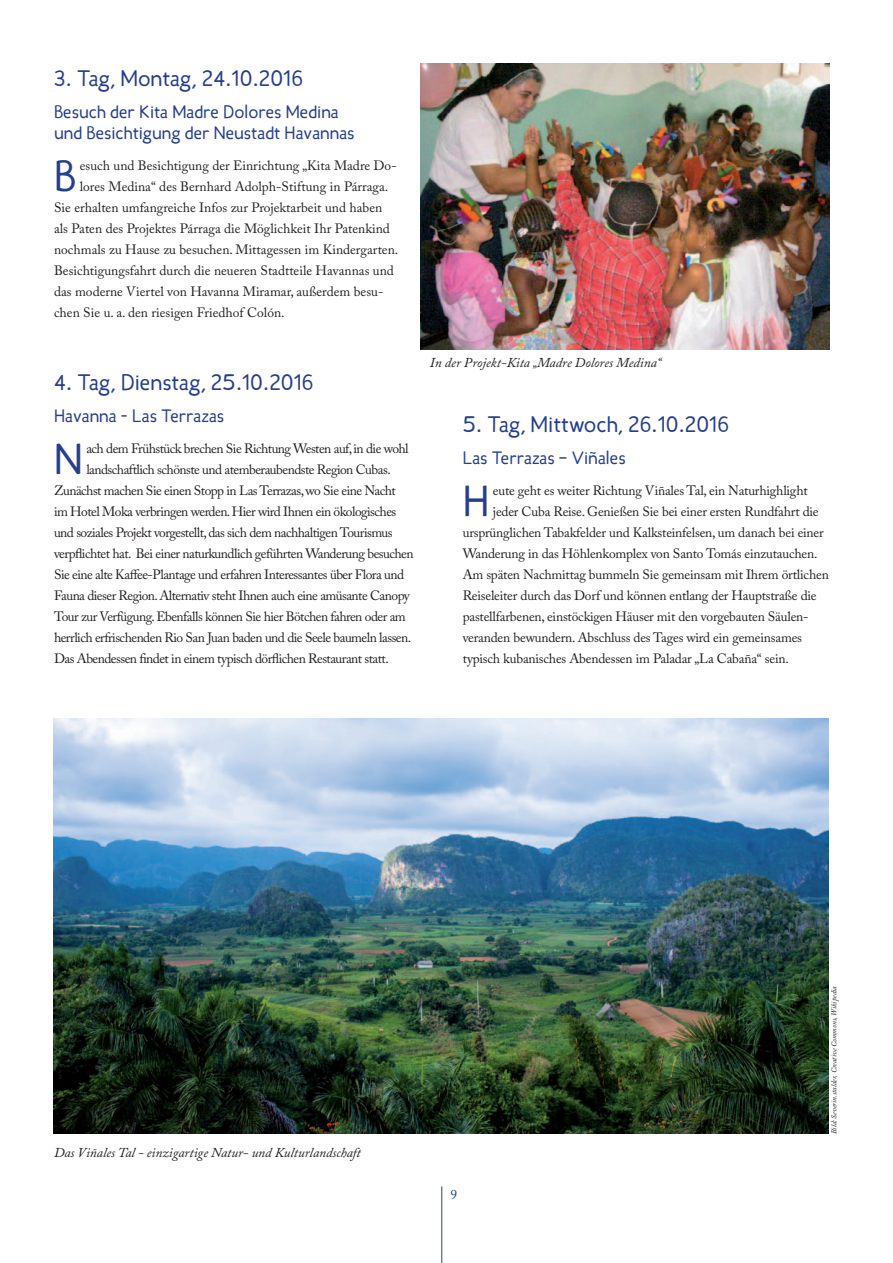
<style>
.page{position:relative;width:893px;height:1263px;background:#fff}
.page>*{position:absolute;margin:0;border:0;box-sizing:border-box;transform-origin:0 0}
.t1{font:43.35px "Candela";color:#253f8e}
.t2{font:22.5px "Candela";color:#253f8e}
.t3{font:18px/21.6px "Candela";color:#253f8e}
.t4{font:13.5px "Adobe Caslon Pro";letter-spacing:-.015em;color:#231f20}
.t5{font:13.5px "Adobe Caslon Pro";letter-spacing:-.04em;color:#231f20}
.t6{font:italic 13.5px "Adobe Caslon Pro";color:#231f20}
.t7{font:13.5px "Adobe Caslon Pro";color:#253f8e}
.t8{font:italic 7.5px "Adobe Caslon Pro";letter-spacing:-.005em;color:#231f20}
</style>
<div class="page">
<hr style="left:441px;top:1186px;width:1px;height:77px;background:#253f8e">
<img style="left:54px;top:719px;width:775px;height:414px">
<img style="left:420px;top:64px;width:409px;height:286px">
<h2 class="t2" style="left:54px;top:63px;width:250px">3. Tag, Montag, 24.10.2016</h2>
<h3 class="t3" style="left:54px;top:101px;width:302px">Besuch der Kita Madre Dolores Medina und Besichtigung der Neustadt Havannas</h3>
<h1 class="t1" style="left:54px;top:147px;width:24px">B</h1>
<p class="t4" style="left:80px;top:157px;width:318px">esuch und Besichtigung der Einrichtung „Kita Madre Do-</p>
<p class="t4" style="left:80px;top:178px;width:310px">lores Medina“ des Bernhard Adolph-Stiftung in Párraga.</p>
<p class="t4" style="left:54px;top:199px;width:330px">Sie erhalten umfangreiche Infos zur Projektarbeit und haben</p>
<p class="t4" style="left:54px;top:220px;width:337px">als Paten des Projektes Párraga die Möglichkeit Ihr Patenkind</p>
<p class="t4" style="left:54px;top:241px;width:346px">nochmals zu Hause zu besuchen. Mittagessen im Kindergarten.</p>
<p class="t4" style="left:54px;top:262px;width:341px">Besichtigungsfahrt durch die neueren Stadtteile Havannas und</p>
<p class="t4" style="left:54px;top:283px;width:331px">das moderne Viertel von Havanna Miramar, außerdem besu-</p>
<p class="t4" style="left:54px;top:304px;width:232px">chen Sie u. a. den riesigen Friedhof Colón.</p>
<h2 class="t2" style="left:54px;top:368px;width:261px">4. Tag, Dienstag, 25.10.2016</h2>
<h3 class="t3" style="left:54px;top:405px;width:172px">Havanna - Las Terrazas</h3>
<h1 class="t1" style="left:54px;top:431px;width:30px">N</h1>
<p class="t5" style="left:86px;top:440px;width:324px">ach dem Frühstück brechen Sie Richtung Westen auf, in die wohl</p>
<p class="t5" style="left:86px;top:461px;width:306px">landschaftlich schönste und atemberaubendste Region Cubas.</p>
<p class="t5" style="left:54px;top:482px;width:343px">Zunächst machen Sie einen Stopp in Las Terrazas, wo Sie eine Nacht</p>
<p class="t5" style="left:54px;top:503px;width:344px">im Hotel Moka verbringen werden. Hier wird Ihnen ein ökologisches</p>
<p class="t5" style="left:54px;top:524px;width:340px">und soziales Projekt vorgestellt, das sich dem nachhaltigen Tourismus</p>
<p class="t5" style="left:54px;top:545px;width:361px">verpflichtet hat. Bei einer naturkundlich geführten Wanderung besuchen</p>
<p class="t5" style="left:54px;top:566px;width:352px">Sie eine alte Kaffee-Plantage und erfahren Interessantes über Flora und</p>
<p class="t5" style="left:54px;top:587px;width:357px">Fauna dieser Region. Alternativ steht Ihnen auch eine amüsante Canopy</p>
<p class="t5" style="left:54px;top:608px;width:353px">Tour zur Verfügung. Ebenfalls können Sie hier Bötchen fahren oder am</p>
<p class="t5" style="left:54px;top:629px;width:359px">herrlich erfrischenden Rio San Juan baden und die Seele baumeln lassen.</p>
<p class="t5" style="left:54px;top:651px;width:336px">Das Abendessen findet in einem typisch dörflichen Restaurant statt.</p>
<p class="t6" style="left:430px;top:354px;width:233px">In der Projekt-Kita „Madre Dolores Medina“</p>
<h2 class="t2" style="left:463px;top:410px;width:268px">5. Tag, Mittwoch, 26.10.2016</h2>
<h3 class="t3" style="left:463px;top:447px;width:165px">Las Terrazas – Viñales</h3>
<h1 class="t1" style="left:463px;top:473px;width:28px">H</h1>
<p class="t4" style="left:493px;top:482px;width:316px">eute geht es weiter Richtung Viñales Tal, ein Naturhighlight</p>
<p class="t4" style="left:493px;top:503px;width:327px">jeder Cuba Reise. Genießen Sie bei einer ersten Rundfahrt die</p>
<p class="t4" style="left:463px;top:524px;width:363px">ursprünglichen Tabakfelder und Kalksteinfelsen, um danach bei einer</p>
<p class="t4" style="left:463px;top:545px;width:356px">Wanderung in das Höhlenkomplex von Santo Tomás einzutauchen.</p>
<p class="t4" style="left:463px;top:566px;width:368px">Am späten Nachmittag bummeln Sie gemeinsam mit Ihrem örtlichen</p>
<p class="t4" style="left:463px;top:587px;width:355px">Reiseleiter durch das Dorf und können entlang der Hauptstraße die</p>
<p class="t4" style="left:463px;top:608px;width:348px">pastellfarbenen, einstöckigen Häuser mit den vorgebauten Säulen-</p>
<p class="t4" style="left:463px;top:629px;width:341px">veranden bewundern. Abschluss des Tages wird ein gemeinsames</p>
<p class="t4" style="left:463px;top:650px;width:328px">typisch kubanisches Abendessen im Paladar „La Cabaña“ sein.</p>
<p class="t6" style="left:54px;top:1144px;width:308px">Das Viñales Tal - einzigartige Natur- und Kulturlandschaft</p>
<p class="t7" style="left:450px;top:1186px;width:8px">9</p>
<p class="t8" style="left:829px;top:1134px;width:149px;rotate:-90deg">Bild: Severin.stalder, Creative Commons, Wikipedia</p>
</div>
